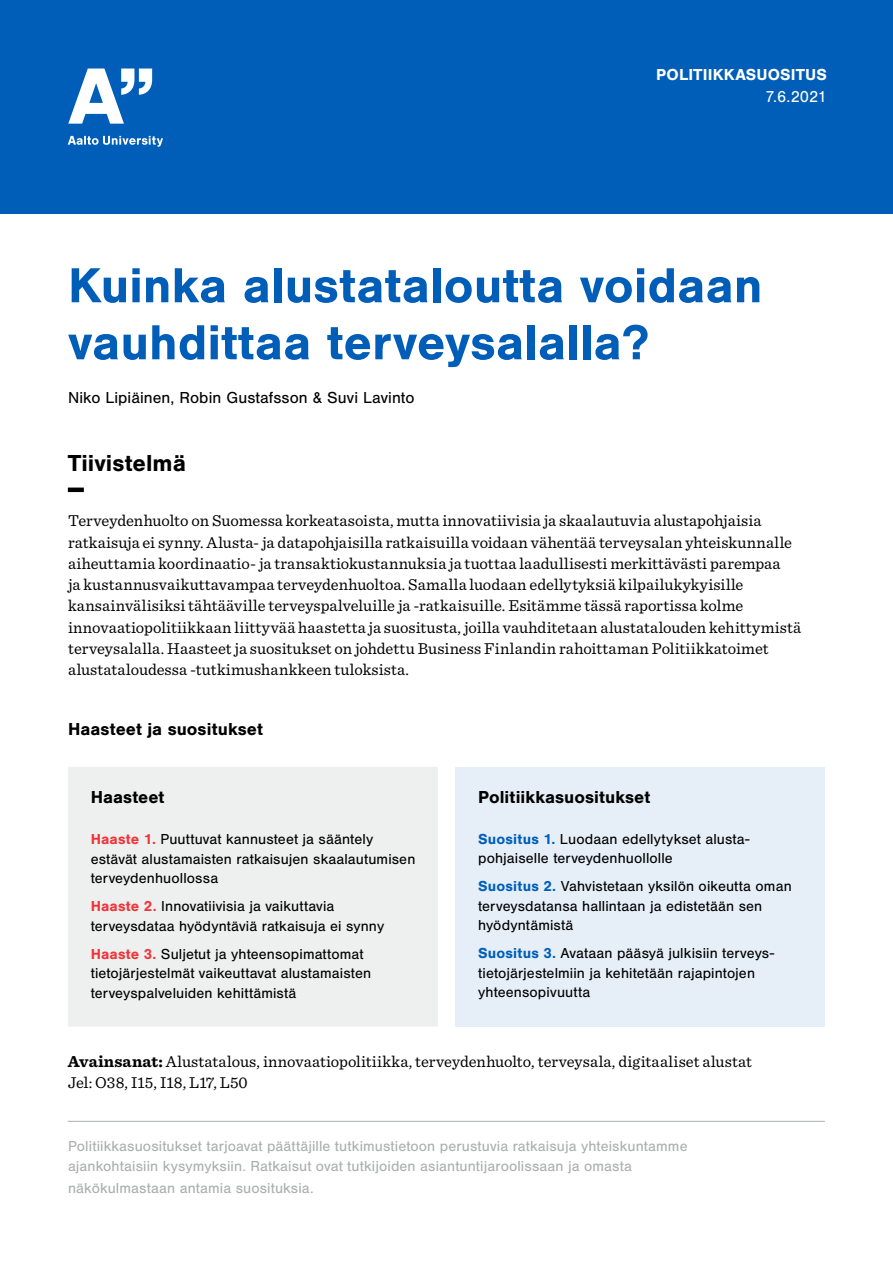
<style>
.page{position:relative;width:893px;height:1263px;background:#fff}
.page>*{position:absolute;margin:0;border:0;box-sizing:border-box;transform-origin:0 0}
.t1{font:700 51px/57px "Nimbus San";color:#005eb8}
.t2{font:700 24px "Nimbus San";letter-spacing:.005em;color:#000}
.t3{font:700 18px "Nimbus San";color:#000}
.t4{font:16.5px/21.3px "Sentinel";letter-spacing:.01em;color:#000}
.t5{font:16.5px "Nimbus San";letter-spacing:.005em;color:#000}
.t6{font:700 16.5px "Nimbus San";letter-spacing:.01em;color:#fff}
.t7{font:16.5px "Nimbus San";color:#fff}
.t8{font:15px/19.5px "Nimbus San";letter-spacing:.01em;color:#000}
.t9{font:15px/20.9px "Nimbus San";letter-spacing:.01em;color:#abafae}
.s1{font-weight:700;color:#ef353b}
.s2{font-weight:700;color:#005eb8}
.s3{font-weight:700}
</style>
<div class="page">
<div style="left:0;top:0;width:893px;height:213px;background:#005eb8"></div>
<hr style="left:68px;top:488px;width:16px;height:4px;background:#000">
<div style="left:456px;top:767px;width:369px;height:259px;background:#e6eff8"></div>
<div style="left:68px;top:767px;width:370px;height:259px;background:#eeefef"></div>
<hr style="left:68px;top:1121px;width:757px;height:1px;background:#abafae">
<svg style="left:68px;top:136px;width:95px;height:11px"></svg>
<svg style="left:68px;top:69px;width:84px;height:55px"></svg>
<p class="t6" style="left:656px;top:66px;width:172px">POLITIIKKASUOSITUS</p>
<p class="t7" style="left:765px;top:87px;width:63px">7.6.2021</p>
<h1 class="t1" style="left:68px;top:257px;width:696px">Kuinka alustataloutta voidaan vauhdittaa terveysalalla?</h1>
<p class="t5" style="left:68px;top:388px;width:348px">Niko Lipiäinen, Robin Gustafsson &amp; Suvi Lavinto</p>
<h2 class="t2" style="left:68px;top:450px;width:120px">Tiivistelmä</h2>
<p class="t4" style="left:68px;top:509px;width:735px">Terveydenhuolto on Suomessa korkeatasoista, mutta innovatiivisia ja skaalautuvia alustapohjaisia ratkaisuja ei synny. Alusta- ja datapohjaisilla ratkaisuilla voidaan vähentää terveysalan yhteiskunnalle aiheuttamia koordinaatio- ja transaktiokustannuksia ja tuottaa laadullisesti merkittävästi parempaa<br>ja kustannusvaikuttavampaa terveydenhuoltoa. Samalla luodaan edellytyksiä kilpailukykyisille kansainvälisiksi tähtääville terveyspalveluille ja -ratkaisuille. Esitämme tässä raportissa kolme innovaatiopolitiikkaan liittyvää haastetta ja suositusta, joilla vauhditetaan alustatalouden kehittymistä terveysalalla. Haasteet ja suositukset on johdettu Business Finlandin rahoittaman Politiikkatoimet alustataloudessa -tutkimushankkeen tuloksista.</p>
<p class="t3" style="left:68px;top:719px;width:196px">Haasteet ja suositukset</p>
<p class="t3" style="left:91px;top:787px;width:75px">Haasteet</p>
<p class="t8" style="left:91px;top:830px;width:326px"><span class="s1">Haaste 1.</span> Puuttuvat kannusteet ja sääntely estävät alustamaisten ratkaisujen skaalautumisen terveydenhuollossa</p>
<p class="t8" style="left:91px;top:897px;width:295px"><span class="s1">Haaste 2.</span> Innovatiivisia ja vaikuttavia terveysdataa hyödyntäviä ratkaisuja ei synny</p>
<p class="t8" style="left:91px;top:944px;width:282px"><span class="s1">Haaste 3.</span> Suljetut ja yhteensopimattomat tietojärjestelmät vaikeuttavat alustamaisten terveyspalveluiden kehittämistä</p>
<p class="t3" style="left:478px;top:787px;width:174px">Politiikkasuositukset</p>
<p class="t8" style="left:478px;top:829px;width:273px"><span class="s2">Suositus 1.</span> Luodaan edellytykset alusta&shy;pohjaiselle terveydenhuollolle</p>
<p class="t8" style="left:478px;top:877px;width:315px"><span class="s2">Suositus 2.</span> Vahvistetaan yksilön oikeutta oman terveysdatansa hallintaan ja edistetään sen hyödyntämistä</p>
<p class="t8" style="left:478px;top:944px;width:297px"><span class="s2">Suositus 3.</span> Avataan pääsyä julkisiin terveys&shy;tietojärjestelmiin ja kehitetään rajapintojen yhteensopivuutta</p>
<p class="t4" style="left:68px;top:1050px;width:686px"><span class="s3">Avainsanat:</span> Alustatalous, innovaatiopolitiikka, terveydenhuolto, terveysala, digitaaliset alustat<br>Jel: O38, I15, I18, L17, L50</p>
<p class="t9" style="left:68px;top:1136px;width:621px">Politiikkasuositukset tarjoavat päättäjille tutkimustietoon perustuvia ratkaisuja yhteiskuntamme ajankohtaisiin kysymyksiin. Ratkaisut ovat tutkijoiden asiantuntijaroolissaan ja omasta näkökulmastaan antamia suosituksia.</p>
</div>
